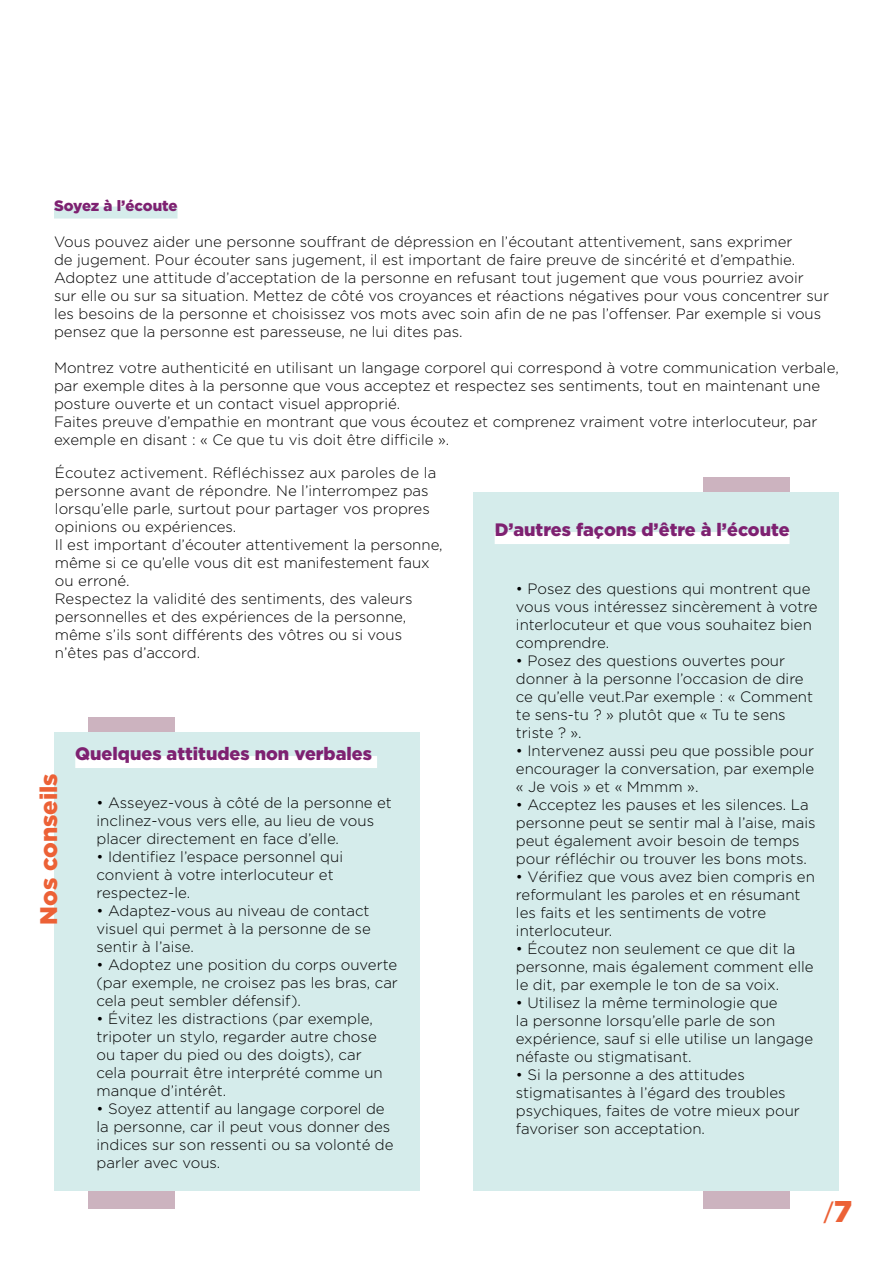
<style>
.page{position:relative;width:893px;height:1263px;background:#fff}
.page>*{position:absolute;margin:0;border:0;box-sizing:border-box;transform-origin:0 0}
.t1{font:30px "Myriad Pro";color:#ec6136}
.t2{font:900 24px "Gotham";color:#ec6136}
.t3{font:900 18px "Gotham";color:#7e2171}
.t4{font:300 15px/18px "Gotham";color:#000}
.t5{font:900 15px "Gotham";letter-spacing:-.015em;color:#7e2171}
.s1{font-family:"Gotham";font-weight:900}
</style>
<div class="page">
<div style="left:54px;top:207px;width:124px;height:12px;background:#d5eceb"></div>
<div style="left:88px;top:717px;width:86px;height:492px;background:#ccb3bf"></div>
<div style="left:54px;top:732px;width:366px;height:459px;background:#d5eceb"></div>
<div style="left:75px;top:756px;width:302px;height:12px;background:#fff"></div>
<div style="left:703px;top:478px;width:86px;height:731px;background:#ccb3bf"></div>
<div style="left:473px;top:493px;width:366px;height:698px;background:#d5eceb"></div>
<div style="left:495px;top:532px;width:295px;height:12px;background:#fff"></div>
<p class="t5" style="left:54px;top:197px;width:125px">Soyez à l’écoute</p>
<p class="t4" style="left:54px;top:232px;width:776px">Vous pouvez aider une personne souffrant de dépression en l’écoutant attentivement, sans exprimer<br>de jugement. Pour écouter sans jugement, il est important de faire preuve de sincérité et d’empathie.<br>Adoptez une attitude d’acceptation de la personne en refusant tout jugement que vous pourriez avoir sur elle ou sur sa situation. Mettez de côté vos croyances et réactions négatives pour vous concentrer sur les besoins de la personne et choisissez vos mots avec soin afin de ne pas l’offenser. Par exemple si vous pensez que la personne est paresseuse, ne lui dites pas.</p>
<p class="t4" style="left:54px;top:358px;width:786px">Montrez votre authenticité en utilisant un langage corporel qui correspond à votre communication verbale, par exemple dites à la personne que vous acceptez et respectez ses sentiments, tout en maintenant une posture ouverte et un contact visuel approprié.<br>Faites preuve d’empathie en montrant que vous écoutez et comprenez vraiment votre interlocuteur, par exemple en disant : « Ce que tu vis doit être difficile ».</p>
<p class="t4" style="left:55px;top:463px;width:389px">Écoutez activement. Réfléchissez aux paroles de la personne avant de répondre. Ne l’interrompez pas lorsqu’elle parle, surtout pour partager vos propres opinions ou expériences.<br>Il est important d’écouter attentivement la personne, même si ce qu’elle vous dit est manifestement faux ou erroné.<br>Respectez la validité des sentiments, des valeurs personnelles et des expériences de la personne, même s’ils sont différents des vôtres ou si vous n’êtes pas d’accord.</p>
<h2 class="t2" style="left:35px;top:925px;width:153px;rotate:-90deg">Nos conseils</h2>
<p class="t3" style="left:75px;top:743px;width:298px">Quelques attitudes non verbales</p>
<p class="t4" style="left:97px;top:793px;width:297px">• Asseyez-vous à côté de la personne et inclinez-vous vers elle, au lieu de vous placer directement en face d’elle.</p>
<p class="t4" style="left:97px;top:847px;width:248px">• Identifiez l’espace personnel qui convient à votre interlocuteur et respectez-le.</p>
<p class="t4" style="left:97px;top:901px;width:276px;text-align:justify">• Adaptez-vous au niveau de contact visuel qui permet à la personne de se sentir à l’aise.</p>
<p class="t4" style="left:97px;top:955px;width:303px;text-align:justify">• Adoptez une position du corps ouverte (par exemple, ne croisez pas les bras, car cela peut sembler défensif).</p>
<p class="t4" style="left:97px;top:1009px;width:288px">• Évitez les distractions (par exemple, tripoter un stylo, regarder autre chose ou taper du pied ou des doigts), car cela pourrait être interprété comme un manque d’intérêt.</p>
<p class="t4" style="left:97px;top:1099px;width:299px">• Soyez attentif au langage corporel de la personne, car il peut vous donner des indices sur son ressenti ou sa volonté de parler avec vous.</p>
<p class="t3" style="left:495px;top:519px;width:296px">D’autres façons d’être à l’écoute</p>
<p class="t4" style="left:516px;top:580px;width:303px">• Posez des questions qui montrent que vous vous intéressez sincèrement à votre interlocuteur et que vous souhaitez bien comprendre.</p>
<p class="t4" style="left:516px;top:652px;width:299px">• Posez des questions ouvertes pour donner à la personne l’occasion de dire ce qu’elle veut.Par exemple : « Comment te sens-tu ? » plutôt que « Tu te sens triste ? ».</p>
<p class="t4" style="left:516px;top:742px;width:300px;text-align:justify">• Intervenez aussi peu que possible pour encourager la conversation, par exemple « Je vois » et « Mmmm ».</p>
<p class="t4" style="left:516px;top:796px;width:301px">• Acceptez les pauses et les silences. La personne peut se sentir mal à l’aise, mais peut également avoir besoin de temps pour réfléchir ou trouver les bons mots.</p>
<p class="t4" style="left:516px;top:868px;width:300px">• Vérifiez que vous avez bien compris en reformulant les paroles et en résumant les faits et les sentiments de votre interlocuteur.</p>
<p class="t4" style="left:516px;top:940px;width:299px">• Écoutez non seulement ce que dit la personne, mais également comment elle le dit, par exemple le ton de sa voix.</p>
<p class="t4" style="left:516px;top:994px;width:299px">• Utilisez la même terminologie que<br>la personne lorsqu’elle parle de son expérience, sauf si elle utilise un langage néfaste ou stigmatisant.</p>
<p class="t4" style="left:516px;top:1066px;width:285px">• Si la personne a des attitudes stigmatisantes à l’égard des troubles psychiques, faites de votre mieux pour favoriser son acceptation.</p>
<h1 class="t1" style="left:823px;top:1193px;width:30px">/<span class="s1">7</span></h1>
</div>
